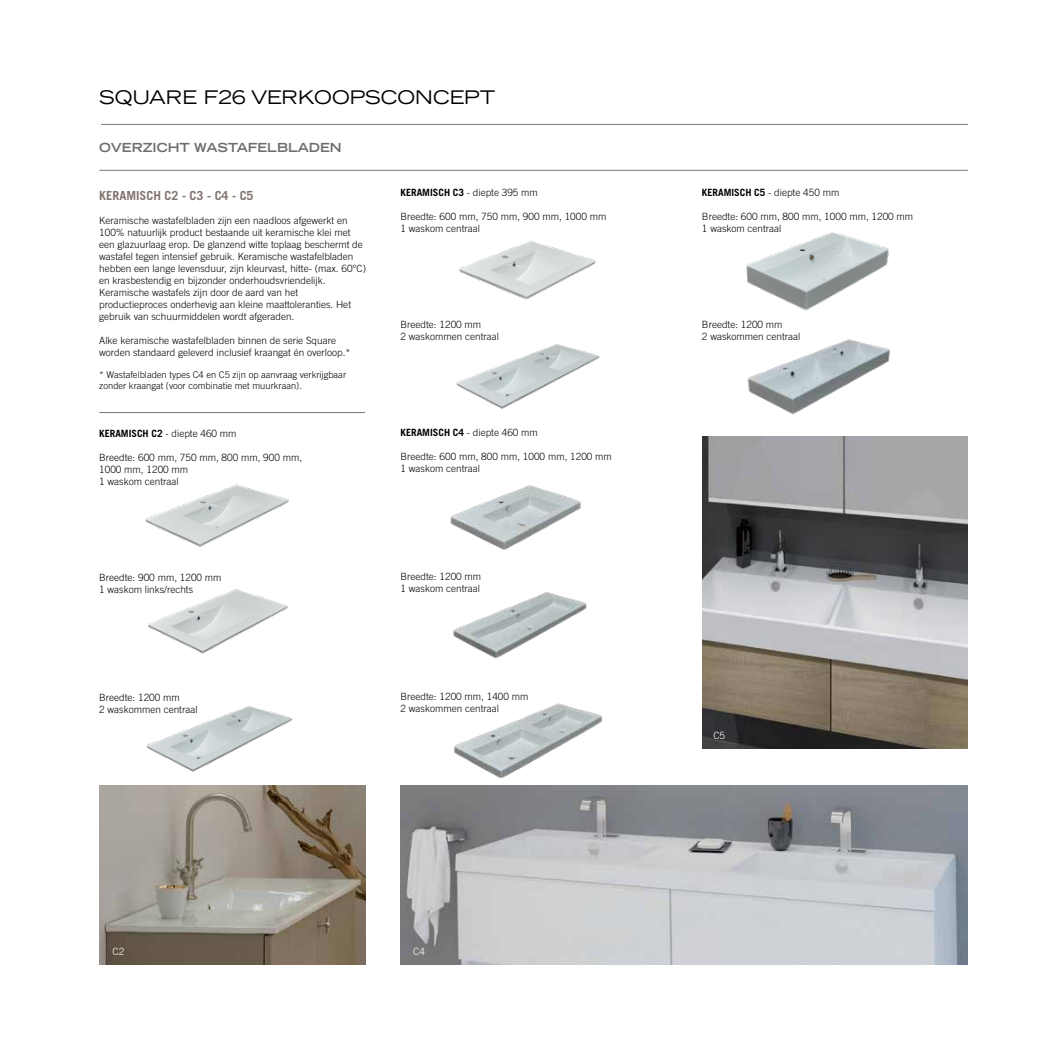
<style>
.page{position:relative;width:1053px;height:1053px;background:#fff}
.page>*{position:absolute;margin:0;border:0;box-sizing:border-box;transform-origin:0 0}
.t1{font:expanded 18.75px "Trade Gothic LH";color:#000}
.t2{font:700 expanded 12.5px "Trade Gothic LH";color:#6d6e71}
.t3{font:700 12.5px "Trade Gothic";color:#827571}
.t4{font:300 10px/12px "Trade Gothic";color:#000}
.t5{font:300 10px "Trade Gothic";color:#fff}
.t6{font:300 9.38px/10.5px "Trade Gothic";color:#000}
.s1{font-weight:700}
</style>
<div class="page">
<hr style="left:101px;top:124px;width:866px;height:1px;background:#827571">
<hr style="left:99px;top:412px;width:266px;height:1px;background:#827571">
<hr style="left:99px;top:170px;width:868px;height:1px;background:#827571">
<img style="left:702px;top:436px;width:265px;height:313px">
<img style="left:400px;top:785px;width:567px;height:179px">
<img style="left:99px;top:785px;width:266px;height:179px">
<img style="left:145px;top:484px;width:144px;height:63px">
<img style="left:148px;top:589px;width:140px;height:65px">
<img style="left:146px;top:706px;width:147px;height:66px">
<img style="left:450px;top:485px;width:131px;height:65px">
<img style="left:454px;top:703px;width:149px;height:76px">
<img style="left:747px;top:339px;width:143px;height:76px">
<img style="left:746px;top:232px;width:143px;height:79px">
<img style="left:453px;top:592px;width:134px;height:67px">
<img style="left:459px;top:241px;width:137px;height:59px">
<img style="left:456px;top:344px;width:144px;height:65px">
<h1 class="t1" style="left:99px;top:85px;width:398px">SQUARE F26 VERKOOPSCONCEPT</h1>
<p class="t2" style="left:99px;top:139px;width:244px">OVERZICHT WASTAFELBLADEN</p>
<p class="t3" style="left:99px;top:187px;width:156px">KERAMISCH C2 - C3 - C4 - C5</p>
<p class="t4" style="left:99px;top:214px;width:268px">Keramische wastafelbladen zijn een naadloos afgewerkt en 100% natuurlijk product bestaande uit keramische klei met een glazuurlaag erop. De glanzend witte toplaag beschermt de wastafel tegen intensief gebruik. Keramische wastafelbladen hebben een lange levensduur, zijn kleurvast, hitte- (max. 60°C) en krasbestendig en bijzonder onderhoudsvriendelijk.<br>Keramische wastafels zijn door de aard van het productieproces onderhevig aan kleine maattoleranties. Het gebruik van schuurmiddelen wordt afgeraden.</p>
<p class="t4" style="left:99px;top:334px;width:253px">Alke keramische wastafelbladen binnen de serie Square worden standaard geleverd inclusief kraangat én overloop.*</p>
<p class="t6" style="left:99px;top:369px;width:248px">* Wastafelbladen types C4 en C5 zijn op aanvraag verkrijgbaar zonder kraangat (voor combinatie met muurkraan).</p>
<p class="t4" style="left:99px;top:427px;width:139px"><span class="s1">KERAMISCH C2</span> - diepte 460 mm</p>
<p class="t4" style="left:99px;top:451px;width:204px">Breedte: 600 mm, 750 mm, 800 mm, 900 mm,<br>1000 mm, 1200 mm<br>1 waskom centraal</p>
<p class="t4" style="left:99px;top:571px;width:124px">Breedte: 900 mm, 1200 mm<br>1 waskom links/rechts</p>
<p class="t4" style="left:400px;top:186px;width:139px"><span class="s1">KERAMISCH C3</span> - diepte 395 mm</p>
<p class="t4" style="left:400px;top:210px;width:207px">Breedte: 600 mm, 750 mm, 900 mm, 1000 mm<br>1 waskom centraal</p>
<p class="t4" style="left:400px;top:318px;width:100px">Breedte: 1200 mm<br>2 waskommen centraal</p>
<p class="t4" style="left:400px;top:426px;width:139px"><span class="s1">KERAMISCH C4</span> - diepte 460 mm</p>
<p class="t4" style="left:400px;top:450px;width:213px">Breedte: 600 mm, 800 mm, 1000 mm, 1200 mm<br>1 waskom centraal</p>
<p class="t4" style="left:400px;top:570px;width:82px">Breedte: 1200 mm<br>1 waskom centraal</p>
<p class="t4" style="left:99px;top:691px;width:100px">Breedte: 1200 mm<br>2 waskommen centraal</p>
<p class="t4" style="left:400px;top:690px;width:129px">Breedte: 1200 mm, 1400 mm<br>2 waskommen centraal</p>
<p class="t5" style="left:112px;top:944px;width:13px">C2</p>
<p class="t5" style="left:413px;top:944px;width:13px">C4</p>
<p class="t4" style="left:702px;top:186px;width:139px"><span class="s1">KERAMISCH C5</span> - diepte 450 mm</p>
<p class="t4" style="left:702px;top:210px;width:213px">Breedte: 600 mm, 800 mm, 1000 mm, 1200 mm<br>1 waskom centraal</p>
<p class="t4" style="left:702px;top:318px;width:100px">Breedte: 1200 mm<br>2 waskommen centraal</p>
<p class="t5" style="left:713px;top:729px;width:13px">C5</p>
</div>
